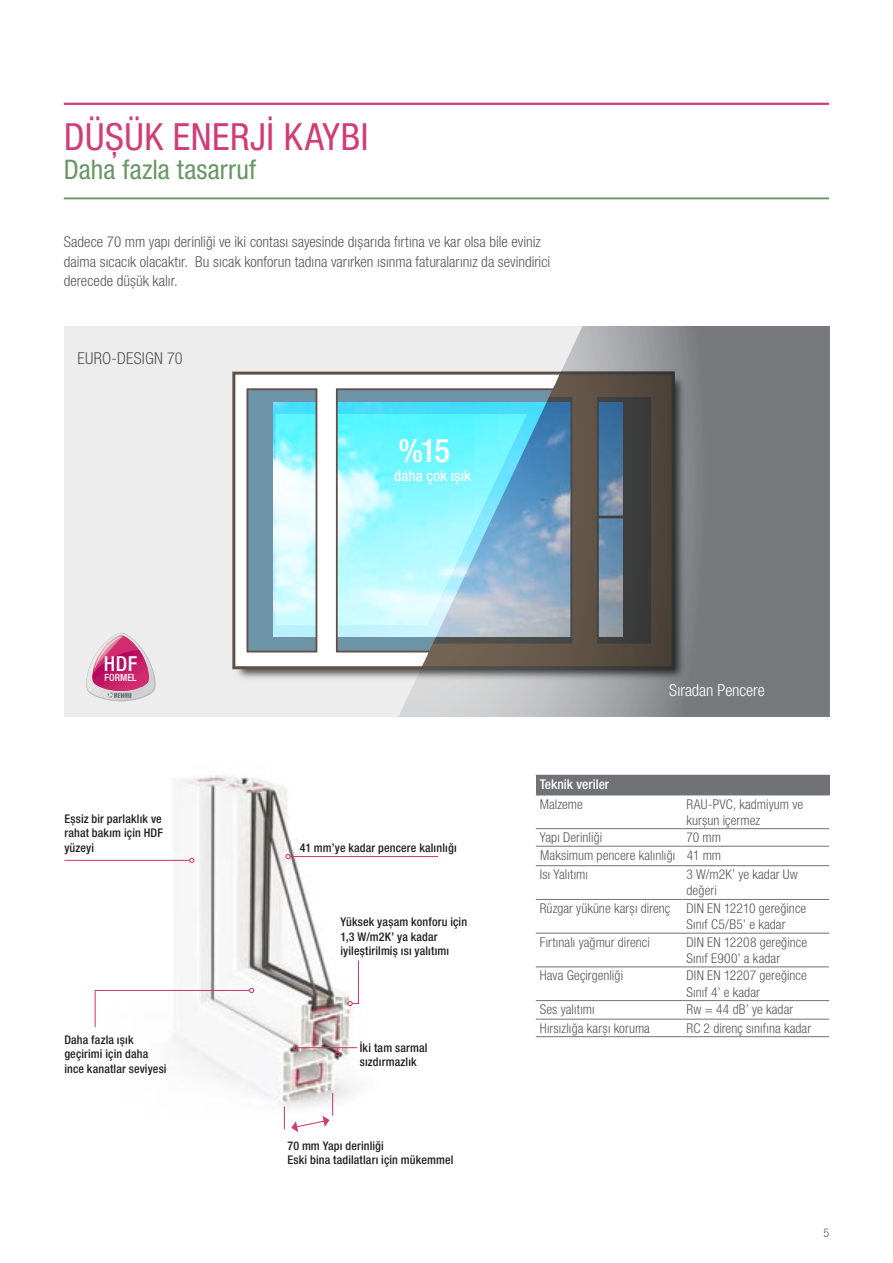
<style>
.page{position:relative;width:893px;height:1263px;background:#fff}
.page>*{position:absolute;margin:0;border:0;box-sizing:border-box;transform-origin:0 0}
.Headline_with_sublin{font:condensed 37.5px "Helvetica Neue LT Pro";letter-spacing:.015em;color:#d13c76}
._123456_Grafik_15{font:500 condensed 32.7px "Helvetica Neue LT Pro";color:#fff}
.Subline{font:condensed 27px "Helvetica Neue LT Pro";letter-spacing:.01em;color:#689666}
.t1{font:500 condensed 20.7px "Helvetica Neue LT Com";color:#fff}
._123456_Grafik_gewöh{font:300 condensed 16.5px "Helvetica Neue LT Pro";letter-spacing:-.005em;color:#fff}
._123456_Grafik_EuroD{font:300 condensed 16.5px "Helvetica Neue LT Pro";letter-spacing:.01em;color:#57585a}
.Bodytext{font:300 condensed 15px/19.5px "Helvetica Neue LT Pro";color:#57585a}
._123456_Grafik_mehrL{font:500 condensed 15px "Helvetica Neue LT Pro";letter-spacing:.005em;color:#fff}
.Table_flush_left_9{font:300 condensed 13.5px/16.2px "Helvetica Neue LT Pro";letter-spacing:.005em;color:#57585a}
.Table_text_09_pt_lef{font:500 condensed 13.5px "Helvetica Neue LT Pro";color:#fff}
._123456_Grafik_text{font:500 condensed 12px/14.4px "Helvetica Neue LT Pro";letter-spacing:.015em;color:#231f20}
.Pagenumber_right{font:300 condensed 12px "Helvetica Neue LT Pro";color:#57585a}
.t2{font:500 condensed 9.9px "Helvetica Neue LT Com";letter-spacing:.01em;color:#fff}
</style>
<div class="page">
<hr style="left:64px;top:103px;width:765px;height:2px;background:#d13c76">
<hr style="left:64px;top:197px;width:765px;height:2px;background:#689666">
<div style="left:536px;top:775px;width:293px;height:20px;background:#717275"></div>
<hr style="left:536px;top:899px;width:146px;height:1px;background:#717275">
<hr style="left:682px;top:899px;width:147px;height:1px;background:#717275">
<hr style="left:536px;top:933px;width:146px;height:1px;background:#717275">
<hr style="left:682px;top:933px;width:147px;height:1px;background:#717275">
<hr style="left:536px;top:967px;width:146px;height:1px;background:#717275">
<hr style="left:682px;top:967px;width:147px;height:1px;background:#717275">
<hr style="left:536px;top:1000px;width:146px;height:1px;background:#717275">
<hr style="left:682px;top:1000px;width:147px;height:1px;background:#717275">
<hr style="left:536px;top:1019px;width:146px;height:1px;background:#717275">
<hr style="left:682px;top:1019px;width:147px;height:1px;background:#717275">
<hr style="left:536px;top:1036px;width:146px;height:1px;background:#717275">
<hr style="left:682px;top:1036px;width:147px;height:1px;background:#717275">
<hr style="left:536px;top:795px;width:146px;height:1px;background:#717275">
<hr style="left:682px;top:795px;width:147px;height:1px;background:#717275">
<hr style="left:536px;top:828px;width:146px;height:1px;background:#717275">
<hr style="left:682px;top:828px;width:147px;height:1px;background:#717275">
<hr style="left:536px;top:846px;width:146px;height:1px;background:#717275">
<hr style="left:682px;top:846px;width:147px;height:1px;background:#717275">
<hr style="left:536px;top:865px;width:146px;height:1px;background:#717275">
<hr style="left:682px;top:865px;width:147px;height:1px;background:#717275">
<div style="left:64px;top:326px;width:765px;height:391px;background:#ededed"></div>
<svg style="left:235px;top:375px;width:88px;height:291px;background:#b3d3db"></svg>
<svg style="left:323px;top:326px;width:506px;height:391px;background:#899fa5"></svg>
<svg style="left:86px;top:633px;width:70px;height:68px"></svg>
<img style="left:73px;top:774px;width:365px;height:349px">
<hr style="left:64px;top:860px;width:126px;height:1px;background:#d13c76">
<svg style="left:189px;top:858px;width:5px;height:5px"></svg>
<svg style="left:347px;top:959px;width:12px;height:47px"></svg>
<svg style="left:94px;top:988px;width:160px;height:40px"></svg>
<svg style="left:284px;top:1106px;width:1px;height:23px"></svg>
<svg style="left:291px;top:1093px;width:42px;height:39px"></svg>
<hr style="left:290px;top:856px;width:148px;height:1px;background:#d13c76">
<svg style="left:285px;top:854px;width:6px;height:5px"></svg>
<hr style="left:297px;top:1047px;width:60px;height:1px;background:#d13c76">
<svg style="left:293px;top:1045px;width:5px;height:5px"></svg>
<svg style="left:335px;top:1048px;width:5px;height:8px"></svg>
<p class="Headline_with_sublin" style="left:64px;top:115px;width:306px">DÜŞÜK ENERJİ KAYBI</p>
<p class="Subline" style="left:64px;top:154px;width:194px">Daha fazla tasarruf</p>
<p class="Bodytext" style="left:64px;top:232px;width:488px">Sadece 70 mm yapı derinliği ve iki contası sayesinde dışarıda fırtına ve kar olsa bile eviniz daima sıcacık olacaktır. Bu sıcak konforun tadına varırken ısınma faturalarınız da sevindirici derecede düşük kalır.</p>
<p class="_123456_Grafik_EuroD" style="left:78px;top:349px;width:107px">EURO-DESIGN 70</p>
<p class="_123456_Grafik_15" style="left:398px;top:430px;width:53px">%15</p>
<p class="_123456_Grafik_mehrL" style="left:394px;top:467px;width:78px">daha çok ışık</p>
<p class="t1" style="left:104px;top:651px;width:35px">HDF</p>
<p class="t2" style="left:104px;top:671px;width:34px">FORMEL</p>
<p class="_123456_Grafik_text" style="left:64px;top:811px;width:100px;text-align:justify">Eşsiz bir parlaklık ve rahat bakım için HDF yüzeyi</p>
<p class="_123456_Grafik_text" style="left:64px;top:1032px;width:104px">Daha fazla ışık geçirimi için daha ince kanatlar seviyesi</p>
<p class="_123456_Grafik_text" style="left:300px;top:840px;width:158px">41 mm’ye kadar pencere kalınlığı</p>
<p class="_123456_Grafik_text" style="left:340px;top:915px;width:128px">Yüksek yaşam konforu için<br>1,3 W/m2K’ ya kadar iyileştirilmiş ısı yalıtımı</p>
<p class="_123456_Grafik_text" style="left:360px;top:1040px;width:69px">İki tam sarmal sızdırmazlık</p>
<p class="_123456_Grafik_text" style="left:287px;top:1138px;width:167px">70 mm Yapı derinliği<br>Eski bina tadilatları için mükemmel</p>
<p class="_123456_Grafik_gewöh" style="left:669px;top:680px;width:97px">Sıradan Pencere</p>
<p class="Table_text_09_pt_lef" style="left:540px;top:776px;width:71px">Teknik veriler</p>
<p class="Table_flush_left_9" style="left:540px;top:795px;width:45px">Malzeme</p>
<p class="Table_flush_left_9" style="left:686px;top:795px;width:118px">RAU-PVC, kadmiyum ve kurşun içermez</p>
<p class="Table_flush_left_9" style="left:540px;top:829px;width:64px">Yapı Derinliği</p>
<p class="Table_flush_left_9" style="left:686px;top:829px;width:36px">70 mm</p>
<p class="Table_flush_left_9" style="left:540px;top:847px;width:137px">Maksimum pencere kalınlığı</p>
<p class="Table_flush_left_9" style="left:687px;top:847px;width:36px">41 mm</p>
<p class="Table_flush_left_9" style="left:540px;top:866px;width:50px">Isı Yalıtımı</p>
<p class="Table_flush_left_9" style="left:686px;top:866px;width:113px">3 W/m2K’ ye kadar Uw değeri</p>
<p class="Table_flush_left_9" style="left:540px;top:900px;width:132px">Rüzgar yüküne karşı direnç</p>
<p class="Table_flush_left_9" style="left:686px;top:900px;width:121px">DIN EN 12210 gereğince<br>Sınıf C5/B5’ e kadar</p>
<p class="Table_flush_left_9" style="left:540px;top:934px;width:112px">Fırtınalı yağmur direnci</p>
<p class="Table_flush_left_9" style="left:686px;top:934px;width:122px">DIN EN 12208 gereğince<br>Sınıf E900’ a kadar</p>
<p class="Table_flush_left_9" style="left:540px;top:967px;width:85px">Hava Geçirgenliği</p>
<p class="Table_flush_left_9" style="left:686px;top:967px;width:122px">DIN EN 12207 gereğince<br>Sınıf 4’ e kadar</p>
<p class="Table_flush_left_9" style="left:540px;top:1001px;width:57px">Ses yalıtımı</p>
<p class="Table_flush_left_9" style="left:686px;top:1001px;width:108px">Rw = 44 dB’ ye kadar</p>
<p class="Table_flush_left_9" style="left:540px;top:1020px;width:112px">Hırsızlığa karşı koruma</p>
<p class="Table_flush_left_9" style="left:686px;top:1020px;width:126px">RC 2 direnç sınıfına kadar</p>
<p class="Pagenumber_right" style="left:823px;top:1226px;width:7px">5</p>
</div>
